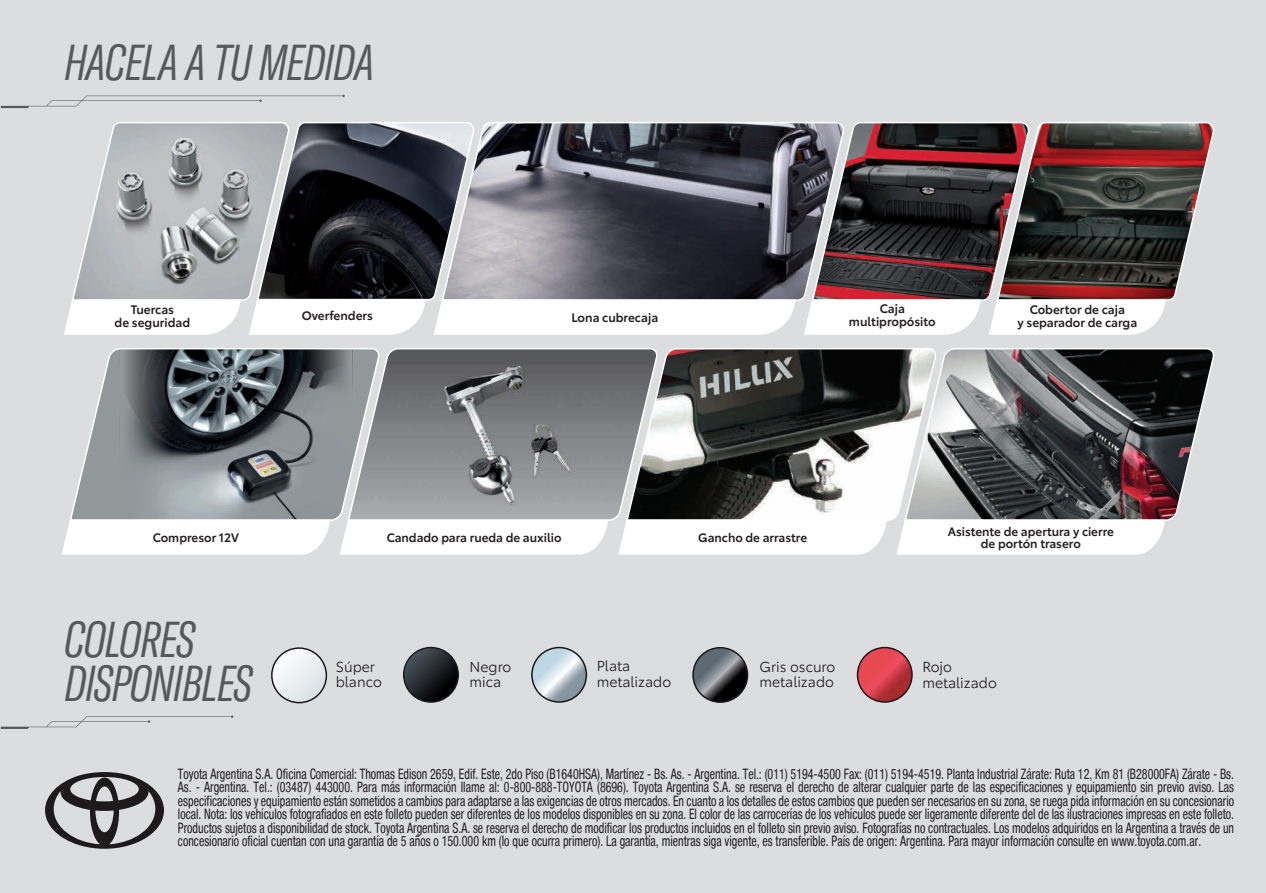
<style>
.page{position:relative;width:1266px;height:893px;background:#fff}
.page>*{position:absolute;margin:0;border:0;box-sizing:border-box;transform-origin:0 0}
.t1{font:italic 300 extra-condensed 49.65px/43.5px "GT America";letter-spacing:-.02em;color:#57585a}
.t2{font:condensed 14.4px/13.5px "Helvetica Neue Condensed";color:#231f20;text-align:justify;scale:.83 1}
.t3{font:14.1px/15.8px "Toyota Type";color:#231f20}
.t4{font:600 12px/12.9px "Toyota Type";color:#231f20;text-align:center}
.t5{font:600 11.85px/12.8px "Toyota Type";color:#231f20;text-align:center}
</style>
<div class="page">
<div style="left:0;top:0;width:1265px;height:893px;background:#dcdddf"></div>
<svg style="left:45px;top:772px;width:119px;height:77px"></svg>
<svg style="left:1px;top:715px;width:232px;height:14px"></svg>
<svg style="left:1px;top:95px;width:344px;height:13px"></svg>
<svg style="left:272px;top:648px;width:54px;height:55px"></svg>
<div style="left:271px;top:647px;width:56px;height:56px;border:2px solid #1b171b;border-radius:50%"></div>
<svg style="left:532px;top:648px;width:54px;height:54px;background:#bdcad3"></svg>
<div style="left:531px;top:647px;width:56px;height:56px;border:2px solid #1b171b;border-radius:50%"></div>
<svg style="left:404px;top:648px;width:54px;height:54px;background:#21252a"></svg>
<div style="left:403px;top:647px;width:56px;height:56px;border:2px solid #1b171b;border-radius:50%"></div>
<svg style="left:693px;top:648px;width:54px;height:54px;background:#555a5f"></svg>
<div style="left:692px;top:647px;width:56px;height:56px;border:2px solid #1b171b;border-radius:50%"></div>
<svg style="left:857px;top:648px;width:55px;height:54px;background:#ce3f49"></svg>
<div style="left:856px;top:647px;width:56px;height:56px;border:2px solid #1b171b;border-radius:50%"></div>
<svg style="left:804px;top:122px;width:410px;height:213px;background:#6f6061"></svg>
<svg style="left:797px;top:122px;width:49px;height:180px"></svg>
<svg style="left:64px;top:122px;width:733px;height:213px;background:#84858b"></svg>
<svg style="left:896px;top:522px;width:269px;height:33px;background:#fdfdfd"></svg>
<svg style="left:936px;top:348px;width:278px;height:174px;background:#615e60"></svg>
<svg style="left:62px;top:349px;width:546px;height:206px;background:#a1a5a8"></svg>
<svg style="left:346px;top:348px;width:279px;height:174px;background:#88898c"></svg>
<svg style="left:617px;top:518px;width:270px;height:37px;background:#fcfcfc"></svg>
<svg style="left:625px;top:348px;width:311px;height:174px;background:#727372"></svg>
<h1 class="t1" style="left:64px;top:42px;width:312px">HACELA A TU MEDIDA</h1>
<p class="t4" style="left:115px;top:302px;width:77px">Tuercas<br>de seguridad</p>
<p class="t4" style="left:302px;top:308px;width:73px">Overfenders</p>
<p class="t4" style="left:849px;top:301px;width:88px">Caja multipropósito</p>
<p class="t4" style="left:1017px;top:302px;width:121px">Cobertor de caja<br>y separador de carga</p>
<p class="t4" style="left:571px;top:310px;width:88px">Lona cubrecaja</p>
<p class="t5" style="left:153px;top:530px;width:88px">Compresor 12V</p>
<p class="t5" style="left:387px;top:530px;width:176px">Candado para rueda de auxilio</p>
<p class="t5" style="left:698px;top:530px;width:110px">Gancho de arrastre</p>
<p class="t5" style="left:947px;top:524px;width:168px">Asistente de apertura y cierre de portón trasero</p>
<h1 class="t1" style="left:64px;top:618px;width:189px">COLORES<br>DISPONIBLES</h1>
<p class="t3" style="left:336px;top:658px;width:47px">Súper blanco</p>
<p class="t3" style="left:469px;top:658px;width:43px">Negro mica</p>
<p class="t3" style="left:596px;top:657px;width:76px">Plata metalizado</p>
<p class="t3" style="left:759px;top:658px;width:77px">Gris oscuro metalizado</p>
<p class="t3" style="left:922px;top:658px;width:76px">Rojo metalizado</p>
<p class="t2" style="left:178px;top:767px;width:1274px">Toyota Argentina S.A. Oficina Comercial: Thomas Edison 2659, Edif. Este, 2do Piso (B1640HSA), Martínez - Bs. As. - Argentina. Tel.: (011) 5194-4500 Fax: (011) 5194-4519. Planta Industrial Zárate: Ruta 12, Km 81 (B28000FA) Zárate - Bs.<br>As. - Argentina. Tel.: (03487) 443000. Para más información llame al: 0-800-888-TOYOTA (8696). Toyota Argentina S.A. se reserva el derecho de alterar cualquier parte de las especificaciones y equipamiento sin previo aviso. Las especificaciones y equipamiento están sometidos a cambios para adaptarse a las exigencias de otros mercados. En cuanto a los detalles de estos cambios que pueden ser necesarios en su zona, se ruega pida información en su concesionario local. Nota: los vehículos fotografiados en este folleto pueden ser diferentes de los modelos disponibles en su zona. El color de las carrocerías de los vehículos puede ser ligeramente diferente del de las ilustraciones impresas en este folleto.<br>Productos sujetos a disponibilidad de stock. Toyota Argentina S.A. se reserva el derecho de modificar los productos incluidos en el folleto sin previo aviso. Fotografías no contractuales. Los modelos adquiridos en la Argentina a través de un concesionario oficial cuentan con una garantía de 5 años o 150.000 km (lo que ocurra primero). La garantía, mientras siga vigente, es transferible. País de origen: Argentina. Para mayor información consulte en www.toyota.com.ar.</p>
</div>
